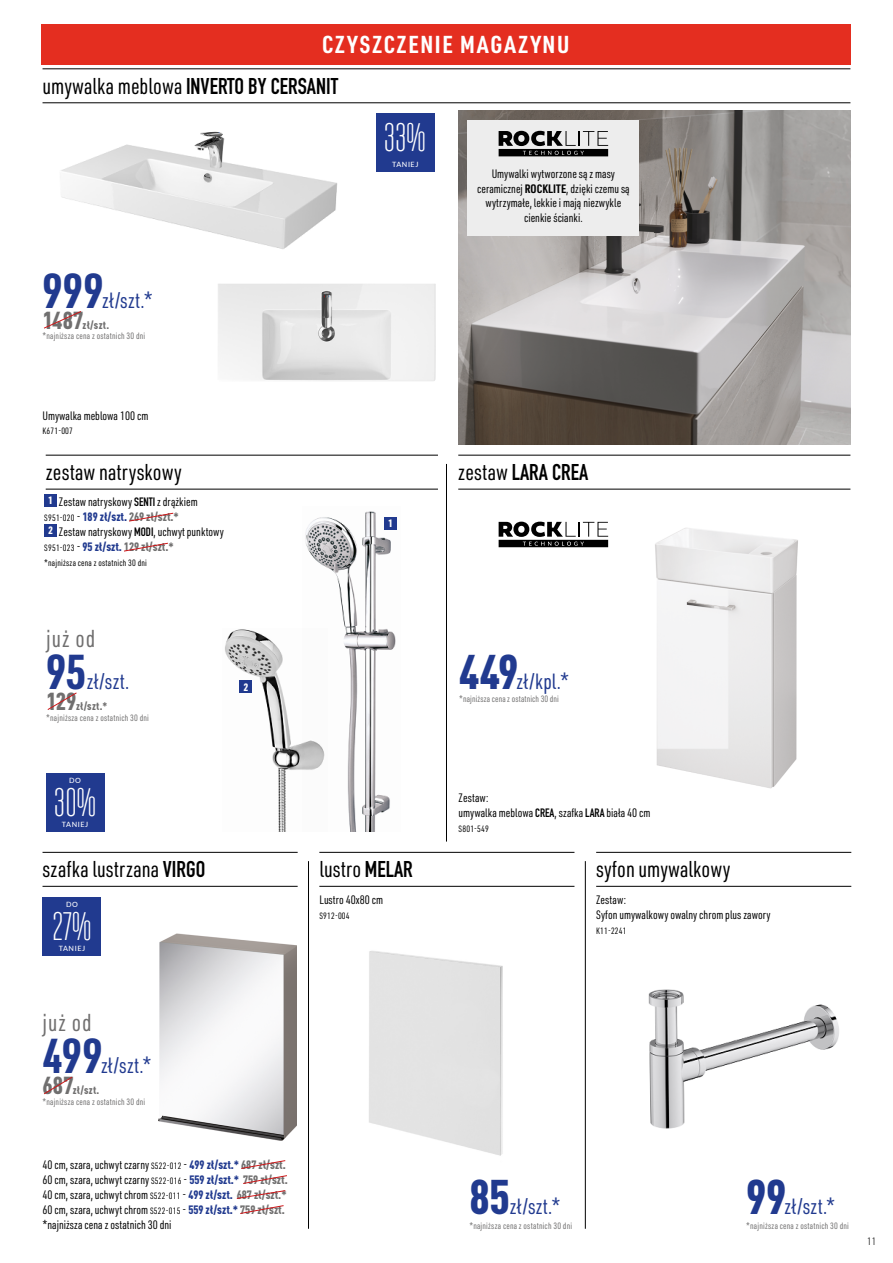
<style>
.page{position:relative;width:893px;height:1263px;background:#fff}
.page>*{position:absolute;margin:0;border:0;box-sizing:border-box;transform-origin:0 0}
.t1{font:700 48px "URWDIN Cond";letter-spacing:.005em;color:#213a8f}
.t2{font:900 48px "DIN Cond";letter-spacing:-.01em;color:#213a8f}
.t3{font:40.95px "Tulpen One";color:#fff}
.t4{font:900 24.3px "DIN Cond";letter-spacing:.005em;color:#706f6f}
.t5{font:700 24px "URWDIN Cond";letter-spacing:.08em;color:#fff}
.t6{font:24px "URWDIN Cond";letter-spacing:.04em;color:#706f6f}
.t7{font:22.5px "URWDIN Cond";color:#000}
.t8{font:700 22.5px "DIN Condensed";color:#000}
.t9{font:21.6px "URWDIN Cond";letter-spacing:.015em;color:#213a8f}
.t10{font:12px/15px "URWDIN Cond";color:#000}
.t11{font:900 12px "DIN Cond";color:#706f6f}
.t12{font:900 10.95px "DIN Cond";letter-spacing:.03em;color:#706f6f}
.t13{font:300 10.5px "URWDIN Cond";color:#000}
.t14{font:900 10.5px "URWDIN Cond";color:#fff}
.t15{font:9px "URWDIN Cond";letter-spacing:.02em;color:#706f6f}
.t16{font:9px "URWDIN Cond";letter-spacing:.02em;color:#000}
.t17{font:500 7.2px "Lato";letter-spacing:.08em;color:#fff}
.s1{font-family:"URWDIN Cond";font-weight:400}
.s2{font-weight:700}
.s3{font-family:"DIN Condensed";font-weight:700}
.s4{font-family:"URWDIN Cond";font-weight:400;font-size:9px;color:#000}
.s5{font-family:"URWDIN Cond";font-weight:400;color:#000}
.s6{color:#213a8f}
.s7{font-size:9px}
.s8{font-family:"DIN Cond";font-weight:900;color:#213a8f}
.s9{font-family:"DIN Cond";font-weight:900;color:#706f6f}
</style>
<div class="page">
<img style="left:158px;top:933px;width:139px;height:208px">
<img style="left:369px;top:951px;width:134px;height:205px">
<hr style="left:43px;top:852px;width:255px;height:1px;background:#000">
<hr style="left:43px;top:886px;width:255px;height:1px;background:#000">
<hr style="left:319px;top:852px;width:255px;height:1px;background:#000">
<hr style="left:319px;top:886px;width:255px;height:1px;background:#000">
<hr style="left:596px;top:852px;width:255px;height:1px;background:#000">
<hr style="left:596px;top:886px;width:255px;height:1px;background:#000">
<div style="left:43px;top:897px;width:58px;height:59px;background:#213a8f"></div>
<svg style="left:241px;top:1160px;width:45px;height:9px"></svg>
<svg style="left:243px;top:1175px;width:44px;height:9px"></svg>
<svg style="left:236px;top:1190px;width:50px;height:9px"></svg>
<svg style="left:240px;top:1205px;width:44px;height:9px"></svg>
<svg style="left:44px;top:1076px;width:29px;height:19px"></svg>
<img style="left:218px;top:284px;width:218px;height:97px">
<img style="left:655px;top:528px;width:143px;height:261px">
<img style="left:61px;top:131px;width:276px;height:118px">
<hr style="left:43px;top:69px;width:807px;height:1px;background:#000">
<hr style="left:43px;top:103px;width:807px;height:1px;background:#000">
<hr style="left:458px;top:455px;width:392px;height:1px;background:#000">
<hr style="left:458px;top:489px;width:392px;height:1px;background:#000">
<svg style="left:44px;top:311px;width:37px;height:18px"></svg>
<div style="left:41px;top:24px;width:809px;height:41px;background:#e42e20"></div>
<img style="left:458px;top:110px;width:392px;height:334px">
<img style="left:648px;top:989px;width:191px;height:140px">
<div style="left:376px;top:113px;width:59px;height:59px;background:#213a8f"></div>
<hr style="left:308px;top:861px;width:1px;height:368px;background:#000">
<hr style="left:585px;top:861px;width:1px;height:368px;background:#000">
<hr style="left:446px;top:464px;width:1px;height:377px;background:#000">
<div style="left:46px;top:773px;width:59px;height:59px;background:#213a8f"></div>
<svg style="left:47px;top:692px;width:30px;height:18px"></svg>
<hr style="left:46px;top:455px;width:392px;height:1px;background:#000">
<hr style="left:46px;top:489px;width:392px;height:1px;background:#000">
<img style="left:225px;top:629px;width:77px;height:203px">
<div style="left:44px;top:494px;width:13px;height:12px;background:#213a8f"></div>
<div style="left:44px;top:524px;width:13px;height:12px;background:#213a8f"></div>
<svg style="left:129px;top:512px;width:45px;height:10px"></svg>
<svg style="left:124px;top:542px;width:44px;height:10px"></svg>
<img style="left:302px;top:511px;width:94px;height:321px">
<div style="left:240px;top:680px;width:12px;height:13px;background:#213a8f"></div>
<div style="left:384px;top:517px;width:13px;height:13px;background:#213a8f"></div>
<div style="left:468px;top:121px;width:171px;height:115px;background:#ededed"></div>
<svg style="left:499px;top:131px;width:109px;height:25px"></svg>
<svg style="left:499px;top:522px;width:109px;height:25px"></svg>
<h3 class="t5" style="left:322px;top:28px;width:249px">CZYSZCZENIE MAGAZYNU</h3>
<h3 class="t8" style="left:43px;top:71px;width:297px"><span class="s1">umywalka meblowa</span> INVERTO BY CERSANIT</h3>
<h1 class="t1" style="left:43px;top:258px;width:63px">999</h1>
<h3 class="t9" style="left:102px;top:286px;width:52px">zł/szt.*</h3>
<h3 class="t4" style="left:43px;top:305px;width:43px">1487</h3>
<p class="t12" style="left:83px;top:318px;width:28px">zł/szt.</p>
<p class="t15" style="left:43px;top:330px;width:104px">*najniższa cena z ostatnich 30 dni</p>
<h2 class="t3" style="left:385px;top:116px;width:42px">33%</h2>
<p class="t17" style="left:392px;top:159px;width:28px">TANIEJ</p>
<p class="t10" style="left:477px;top:167px;width:154px;line-height:14.4px;text-align:center">Umywalki wytworzone są z masy ceramicznej <span class="s2">ROCKLITE</span>, dzięki czemu są wytrzymałe, lekkie i mają niezwykle cienkie ścianki.</p>
<p class="t10" style="left:43px;top:408px;width:107px">Umywalka meblowa 100 cm</p>
<p class="t16" style="left:43px;top:425px;width:32px">K671-007</p>
<h3 class="t7" style="left:46px;top:457px;width:138px">zestaw natryskowy</h3>
<p class="t10" style="left:48px;top:494px;width:151px"><sup>1</sup> Zestaw natryskowy <span class="s3">SENTI</span> z drążkiem</p>
<p class="t11" style="left:44px;top:510px;width:136px"><span class="s4">S951-020</span> <span class="s5">-</span> <span class="s6">189 zł/szt.</span> 269 zł/szt.*</p>
<p class="t10" style="left:48px;top:524px;width:177px"><sup>2</sup> Zestaw natryskowy <span class="s3">MODI</span>, uchwyt punktowy</p>
<p class="t11" style="left:44px;top:540px;width:131px"><span class="s4">S951-023</span> <span class="s5">-</span> <span class="s6">95 zł/szt.</span> 129 zł/szt.*</p>
<p class="t16" style="left:44px;top:557px;width:104px">*najniższa cena z ostatnich 30 dni</p>
<h3 class="t6" style="left:46px;top:623px;width:50px">już od</h3>
<h1 class="t1" style="left:46px;top:639px;width:42px">95</h1>
<h3 class="t9" style="left:87px;top:667px;width:44px">zł/szt.</h3>
<h3 class="t4" style="left:46px;top:686px;width:32px">129</h3>
<p class="t12" style="left:76px;top:699px;width:33px">zł/szt.*</p>
<p class="t15" style="left:46px;top:711px;width:104px">*najniższa cena z ostatnich 30 dni</p>
<p class="t17" style="left:69px;top:775px;width:13px">DO</p>
<h2 class="t3" style="left:55px;top:781px;width:43px">30%</h2>
<p class="t17" style="left:62px;top:819px;width:28px">TANIEJ</p>
<p class="t14" style="left:244px;top:679px;width:6px">2</p>
<p class="t14" style="left:388px;top:516px;width:6px">1</p>
<h3 class="t8" style="left:458px;top:457px;width:132px"><span class="s1">zestaw</span> LARA CREA</h3>
<h1 class="t2" style="left:459px;top:642px;width:61px">449</h1>
<h3 class="t9" style="left:516px;top:667px;width:54px">zł/kpl.*</h3>
<p class="t15" style="left:459px;top:693px;width:101px">*najniższa cena z ostatnich 30 dni</p>
<p class="t10" style="left:459px;top:789px;width:193px">Zestaw:<br>umywalka meblowa <span class="s3">CREA</span>, szafka <span class="s3">LARA</span> biała 40 cm</p>
<p class="t16" style="left:459px;top:822px;width:32px">S801-549</p>
<h3 class="t7" style="left:43px;top:854px;width:164px">szafka lustrzana <span class="s3">VIRGO</span></h3>
<h3 class="t7" style="left:319px;top:854px;width:95px">lustro <span class="s3">MELAR</span></h3>
<h3 class="t7" style="left:596px;top:854px;width:136px">syfon umywalkowy</h3>
<h2 class="t3" style="left:53px;top:905px;width:39px">27%</h2>
<p class="t17" style="left:59px;top:943px;width:28px">TANIEJ</p>
<p class="t10" style="left:319px;top:891px;width:65px">Lustro 40x80 cm</p>
<p class="t16" style="left:319px;top:909px;width:32px">S912-004</p>
<p class="t10" style="left:596px;top:891px;width:176px">Zestaw:<br>Syfon umywalkowy owalny chrom plus zawory</p>
<p class="t16" style="left:596px;top:924px;width:32px">K11-2241</p>
<p class="t17" style="left:66px;top:900px;width:13px">DO</p>
<h3 class="t6" style="left:43px;top:1007px;width:50px">już od</h3>
<h1 class="t1" style="left:43px;top:1023px;width:62px">499</h1>
<h3 class="t9" style="left:101px;top:1051px;width:52px">zł/szt.*</h3>
<h3 class="t4" style="left:43px;top:1070px;width:33px">687</h3>
<p class="t12" style="left:73px;top:1083px;width:28px">zł/szt.</p>
<p class="t15" style="left:43px;top:1096px;width:104px">*najniższa cena z ostatnich 30 dni</p>
<p class="t10" style="left:43px;top:1157px;width:247px">40 cm, szara, uchwyt czarny <span class="s7">S522-012</span> - <span class="s8">499 zł/szt.*</span> <span class="s9">687 zł/szt.<br></span>60 cm, szara, uchwyt czarny <span class="s7">S522-016</span> - <span class="s8">559 zł/szt.*</span> <span class="s9">759 zł/szt.<br></span>40 cm, szara, uchwyt chrom <span class="s7">S522-011</span> - <span class="s8">499 zł/szt.</span> <span class="s9">687 zł/szt.* </span>60 cm, szara, uchwyt chrom <span class="s7">S522-015</span> - <span class="s8">559 zł/szt.*</span> <span class="s9">759 zł/szt. </span>*najniższa cena z ostatnich 30 dni</p>
<h1 class="t2" style="left:469px;top:1167px;width:42px">85</h1>
<h3 class="t9" style="left:510px;top:1192px;width:52px">zł/szt.*</h3>
<p class="t15" style="left:469px;top:1220px;width:104px">*najniższa cena z ostatnich 30 dni</p>
<h1 class="t2" style="left:746px;top:1167px;width:42px">99</h1>
<h3 class="t9" style="left:785px;top:1192px;width:52px">zł/szt.*</h3>
<p class="t15" style="left:746px;top:1220px;width:104px">*najniższa cena z ostatnich 30 dni</p>
<p class="t13" style="left:867px;top:1235px;width:10px">11</p>
</div>
